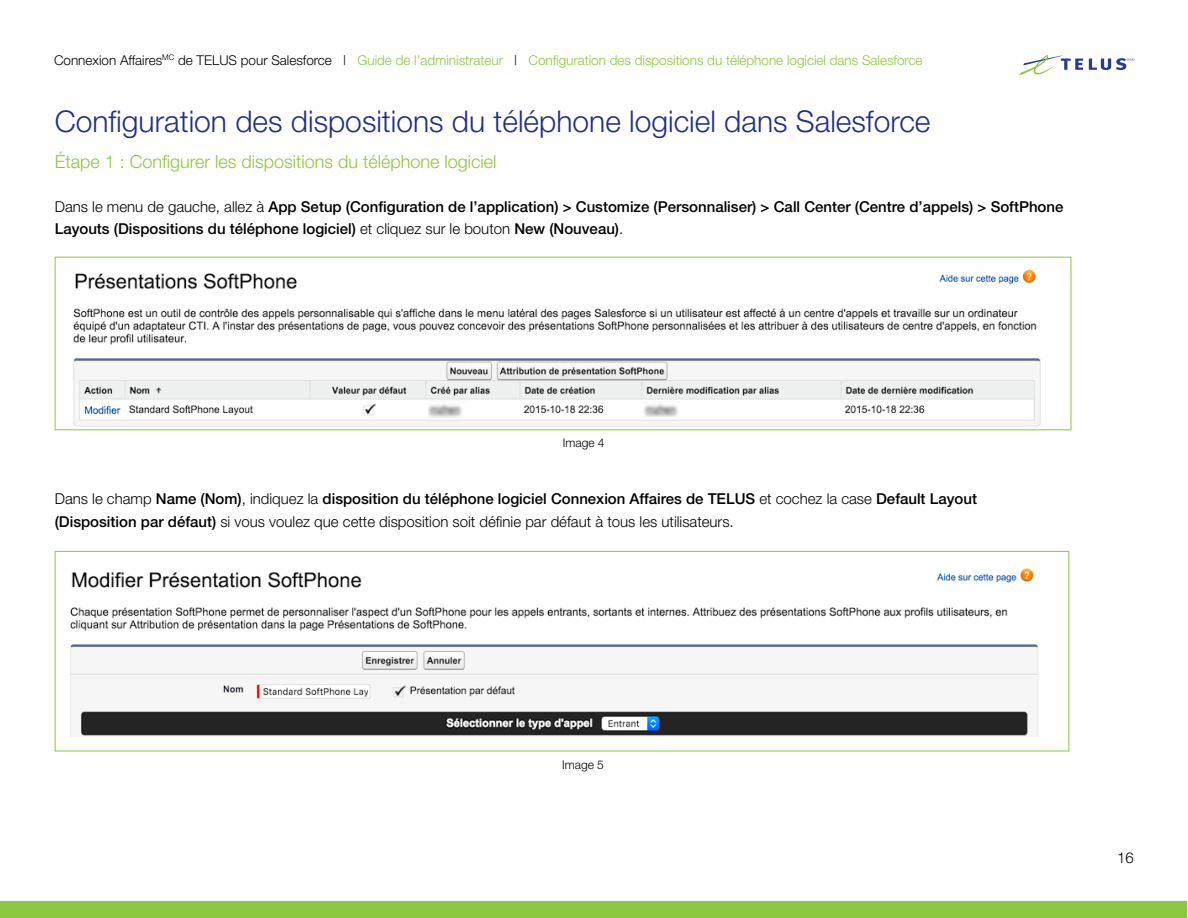
<style>
.page{position:relative;width:1188px;height:918px;background:#fff}
.page>*{position:absolute;margin:0;border:0;box-sizing:border-box;transform-origin:0 0}
.paragraph_header{font:300 30px "Helvetica Neue";color:#232f84}
.t1{font:300 18px "Helvetica Neue";color:#8dc63f}
.t2{font:300 15px/22.5px "Helvetica Neue";color:#000}
.t3{font:500 15px/22.5px "Helvetica Neue";color:#000}
.t4{font:300 13.5px "Helvetica Neue";color:#8dc63f}
.t5{font:300 12px "Helvetica Neue";color:#000}
.s1{color:#000}
.s2{font-weight:300}
.s3{font-weight:500}
</style>
<div class="page">
<div style="left:1px;top:902px;width:1186px;height:16px;background:#8dc63f"></div>
<img style="left:73px;top:269px;width:968px;height:158px">
<img style="left:70px;top:568px;width:968px;height:169px">
<div style="left:55px;top:551px;width:1014px;height:200px;border:1px solid #8dc63f"></div>
<svg style="left:1020px;top:55px;width:63px;height:20px"></svg>
<svg style="left:1089px;top:58px;width:45px;height:12px"></svg>
<p class="t4" style="left:54px;top:52px;width:870px"><span class="s1">Connexion Affaires</span><sup>MC</sup> <span class="s1">de TELUS pour Salesforce |</span> Guide de l’administrateur <span class="s1">|</span> Configuration des dispositions du téléphone logiciel dans Salesforce</p>
<h1 class="paragraph_header" style="left:55px;top:103px;width:877px">Configuration des dispositions du téléphone logiciel dans Salesforce</h1>
<p class="t1" style="left:55px;top:150px;width:443px">Étape 1 : Configurer les dispositions du téléphone logiciel</p>
<p class="t3" style="left:55px;top:195px;width:1010px"><span class="s2">Dans le menu de gauche, allez à</span> App Setup (Configuration de l’application) &gt; Customize (Personnaliser) &gt; Call Center (Centre d’appels) &gt; SoftPhone<br>Layouts (Dispositions du téléphone logiciel) <span class="s2">et cliquez sur le bouton</span> New (Nouveau)<span class="s2">.</span></p>
<p class="t5" style="left:563px;top:435px;width:43px">Image 4</p>
<p class="t2" style="left:55px;top:487px;width:924px">Dans le champ <span class="s3">Name (Nom)</span>, indiquez la <span class="s3">disposition du téléphone logiciel Connexion Affaires de TELUS</span> et cochez la case <span class="s3">Default Layout (Disposition par défaut)</span> si vous voulez que cette disposition soit définie par défaut à tous les utilisateurs.</p>
<p class="t5" style="left:562px;top:757px;width:43px">Image 5</p>
<p class="t2" style="left:1117px;top:846px;width:18px">16</p>
</div>
